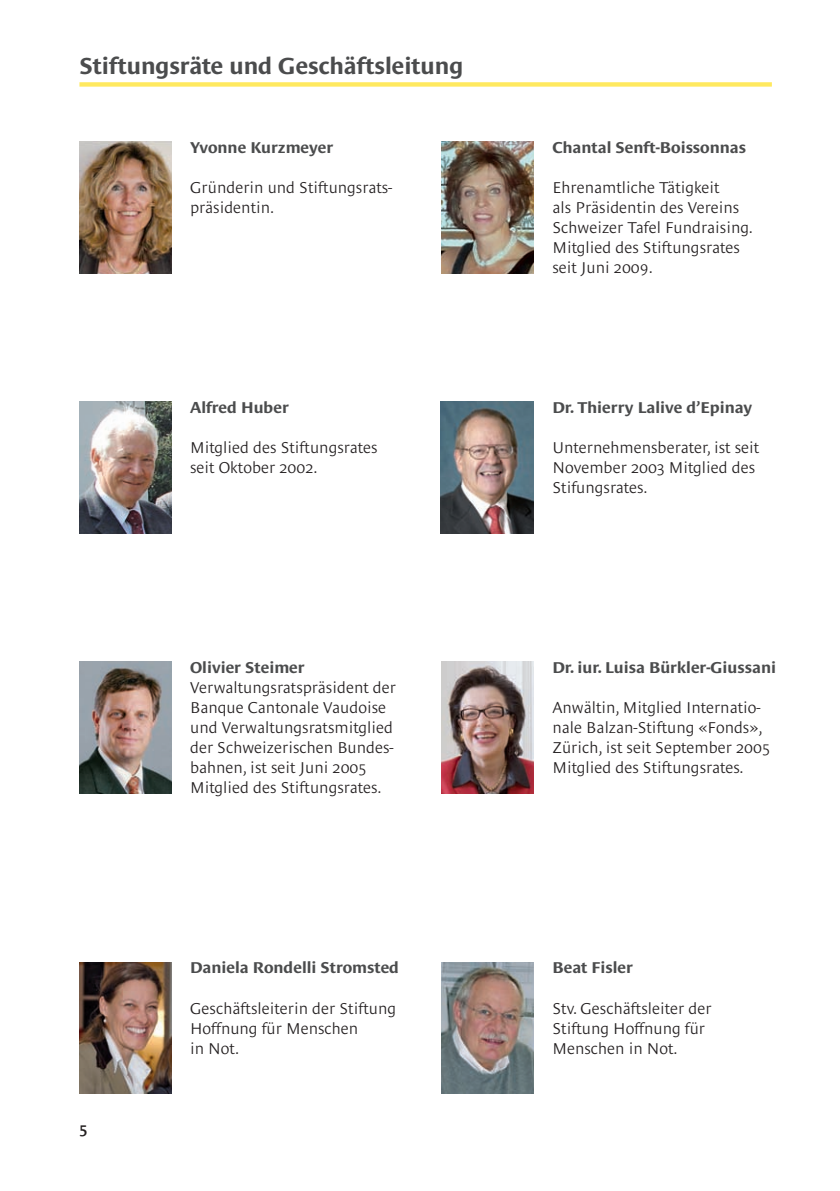
<style>
.page{position:relative;width:840px;height:1191px;background:#fff}
.page>*{position:absolute;margin:0;border:0;box-sizing:border-box;transform-origin:0 0}
.t1{font:23.6px "Le Monde Sans Bold Os F";color:#4b4c4d}
.t2{font:16px/20px "Le Monde Sans Light Os F";color:#231f20}
.t3{font:16px "Le Monde Sans Bold Os F";color:#4b4c4d}
.t4{font:16px "Le Monde Sans Semi Bold Os F";color:#231f20}
</style>
<div class="page">
<img style="left:79px;top:401px;width:93px;height:132px">
<img style="left:79px;top:142px;width:93px;height:131px">
<img style="left:79px;top:661px;width:93px;height:133px">
<img style="left:440px;top:401px;width:93px;height:132px">
<img style="left:441px;top:661px;width:92px;height:133px">
<img style="left:79px;top:962px;width:93px;height:131px">
<img style="left:441px;top:142px;width:92px;height:131px">
<img style="left:441px;top:962px;width:92px;height:131px">
<div style="left:79px;top:82px;width:692px;height:5px;background:#ffe95f"></div>
<h1 class="t1" style="left:79px;top:53px;width:385px">Stiftungsräte und Geschäftsleitung</h1>
<p class="t3" style="left:190px;top:139px;width:144px">Yvonne Kurzmeyer</p>
<p class="t2" style="left:190px;top:178px;width:204px">Gründerin und Stiftungsrats&shy;präsidentin.</p>
<p class="t3" style="left:552px;top:139px;width:195px">Chantal Senft-Boissonnas</p>
<p class="t2" style="left:552px;top:178px;width:202px">Ehrenamtliche Tätigkeit<br>als Präsidentin des Vereins<br>Schweizer Tafel Fundraising.<br>Mitglied des Stiftungsrates seit Juni 2009.</p>
<p class="t3" style="left:190px;top:399px;width:100px">Alfred Huber</p>
<p class="t3" style="left:552px;top:399px;width:201px">Dr. Thierry Lalive d’Epinay</p>
<p class="t2" style="left:190px;top:438px;width:189px">Mitglied des Stiftungsrates seit Oktober 2002.</p>
<p class="t2" style="left:552px;top:438px;width:208px">Unternehmensberater, ist seit<br>November 2003 Mitglied des<br>Stifungsrates.</p>
<p class="t3" style="left:190px;top:659px;width:116px">Olivier Steimer</p>
<p class="t3" style="left:552px;top:659px;width:225px">Dr. iur. Luisa Bürkler-Giussani</p>
<p class="t4" style="left:79px;top:1119px;width:9px">5</p>
<p class="t2" style="left:190px;top:678px;width:207px">Verwaltungsratspräsident der<br>Banque Cantonale Vaudoise und Verwaltungsratsmitglied der Schweizerischen Bundes&shy;bahnen, ist seit Juni 2005<br>Mitglied des Stiftungsrates.</p>
<p class="t3" style="left:190px;top:959px;width:210px">Daniela Rondelli Stromsted</p>
<p class="t2" style="left:190px;top:998px;width:207px">Geschäftsleiterin der Stiftung<br>Hoffnung für Menschen<br>in Not.</p>
<p class="t2" style="left:552px;top:698px;width:219px">Anwältin, Mitglied Interna tio&shy;nale Balzan-Stiftung «Fonds»,<br>Zürich, ist seit September 2005<br>Mitglied des Stiftungsrates.</p>
<p class="t3" style="left:552px;top:959px;width:82px">Beat Fisler</p>
<p class="t2" style="left:552px;top:998px;width:160px">Stv. Geschäftsleiter der<br>Stiftung Hoffnung für<br>Menschen in Not.</p>
</div>
